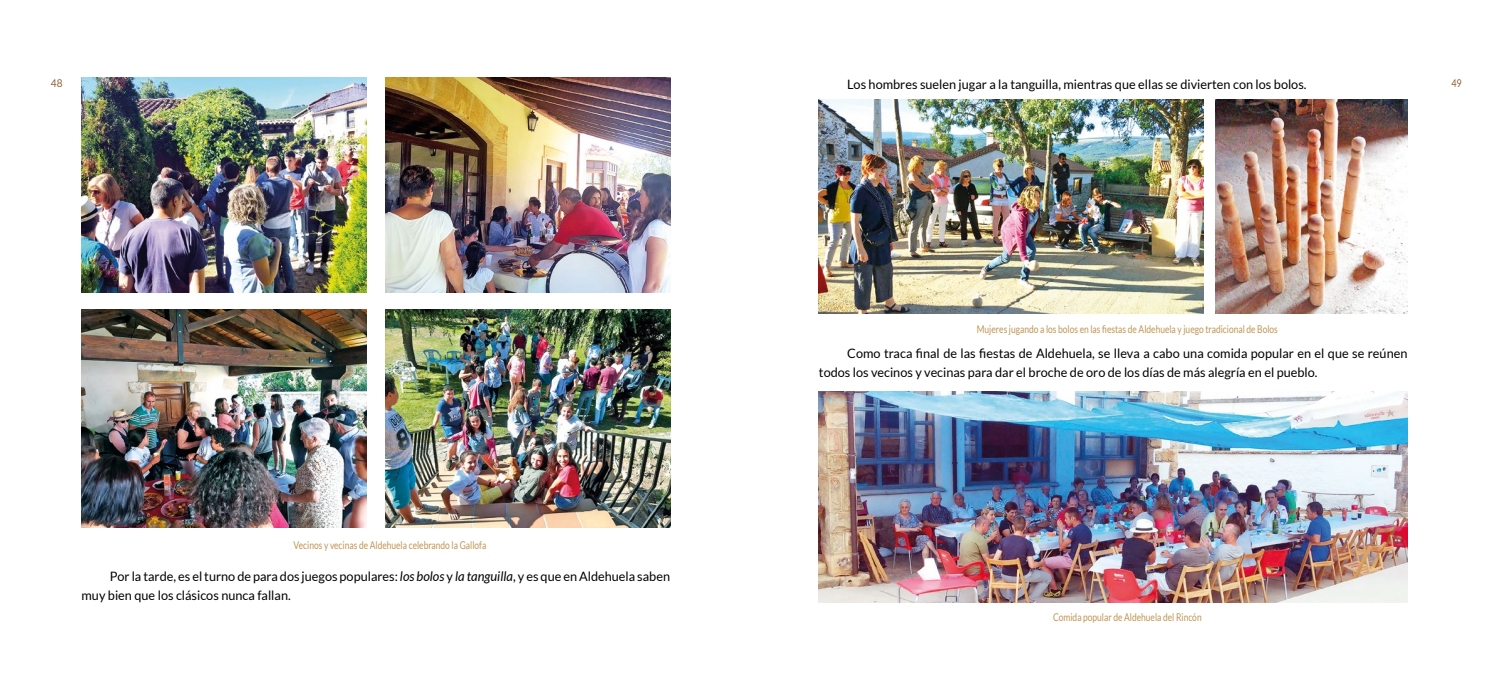
<style>
.page{position:relative;width:1489px;height:691px;background:#fff}
.page>*{position:absolute;margin:0;border:0;box-sizing:border-box;transform-origin:0 0}
.t1{font:13px/18.8px "Lato";color:#000}
.t2{font:10.75px "Lato";color:#c09452;scale:.79 1}
.t3{font:10.75px "Lato";color:#8f6337;scale:.95 1}
.t4{font:10.75px "Lato";color:#8f6337;scale:.84 1}
.s1{font-style:italic;font-size:13.25px}
</style>
<div class="page">
<img style="left:81px;top:78px;width:285px;height:214px">
<img style="left:81px;top:309px;width:285px;height:219px">
<img style="left:385px;top:78px;width:285px;height:214px">
<img style="left:819px;top:392px;width:588px;height:210px">
<img style="left:385px;top:309px;width:285px;height:219px">
<img style="left:819px;top:99px;width:383px;height:215px">
<img style="left:1215px;top:99px;width:192px;height:215px">
<p class="t3" style="left:51px;top:77px;width:14px">48</p>
<p class="t1" style="left:847px;top:75px;width:461px">Los hombres suelen jugar a la tanguilla, mientras que ellas se divierten con los bolos.</p>
<p class="t4" style="left:1451px;top:77px;width:14px">49</p>
<p class="t2" style="left:293px;top:539px;width:245px">Vecinos y vecinas de Aldehuela celebrando la Gallofa</p>
<p class="t1" style="left:82px;top:567px;width:590px;text-indent:28px">Por la tarde, es el turno de para dos juegos populares: <span class="s1">los bolos</span> y <span class="s1">la tanguilla</span>, y es que en Aldehuela saben muy bien que los clásicos nunca fallan.</p>
<p class="t2" style="left:976px;top:323px;width:382px">Mujeres jugando a los bolos en las fiestas de Aldehuela y juego tradicional de Bolos</p>
<p class="t1" style="left:819px;top:344px;width:590px;text-indent:28px">Como traca final de las fiestas de Aldehuela, se lleva a cabo una comida popular en el que se reúnen todos los vecinos y vecinas para dar el broche de oro de los días de más alegría en el pueblo.</p>
<p class="t2" style="left:1052px;top:611px;width:190px">Comida popular de Aldehuela del Rincón</p>
</div>
